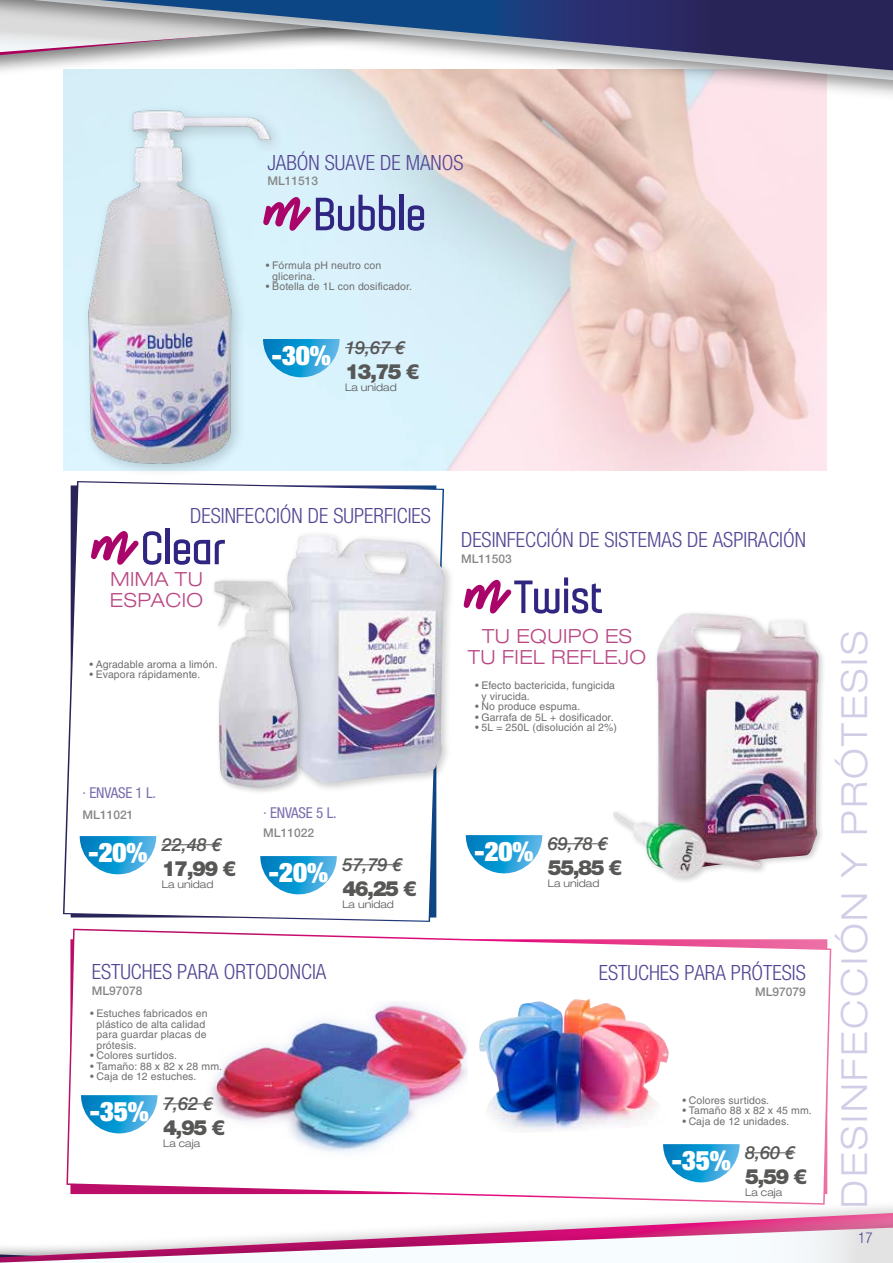
<style>
.page{position:relative;width:893px;height:1263px;background:#fff}
.page>*{position:absolute;margin:0;border:0;box-sizing:border-box;transform-origin:0 0}
.t1{font:300 expanded 36px "Helvetica Neue";letter-spacing:.075em;color:#d1cde7}
.t2{font:900 expanded 27px "Helvetica Neue";color:#fff}
.t3{font:300 condensed 21px "Helvetica Neue";color:#534493}
.t4{font:900 21px "Helvetica Neue";letter-spacing:-.075em;color:#575756}
.t5{font:300 expanded 19.5px/21px "Helvetica Neue";letter-spacing:.025em;color:#b94884}
.t6{font:italic 500 18px "Helvetica Neue";color:#575756}
.t7{font:condensed 15px "Helvetica Neue";letter-spacing:-.01em;color:#7b6dae}
.t8{font:300 condensed 15px "Helvetica Neue";color:#534493}
.t9{font:500 12px "Helvetica Neue";color:#878787}
.t10{font:10.5px/10.5px "Helvetica LT Std";letter-spacing:.01em;color:#706f6f}
.t11{font:300 expanded 10.5px "Helvetica Neue";letter-spacing:.005em;color:#575756}
.s1{font-weight:900;font-style:normal;font-stretch:expanded;font-size:27px;color:#fff}
</style>
<div class="page">
<img style="left:64px;top:144px;width:762px;height:326px">
<div style="left:0;top:1213px;width:893px;height:50px;background:#000;opacity:.15"></div>
<svg style="left:0;top:1219px;width:893px;height:44px"></svg>
<svg style="left:63px;top:481px;width:381px;height:441px"></svg>
<div style="left:0;top:0;width:805px;height:162px;background:#000;opacity:.3"></div>
<div style="left:0;top:0;width:893px;height:144px;background:#000;opacity:.3"></div>
<svg style="left:0;top:104px;width:893px;height:18px"></svg>
<div style="left:0;top:0;width:893px;height:104px;background:#000;opacity:.3"></div>
<div style="left:0;top:0;width:893px;height:94px;background:#000;opacity:.3"></div>
<svg style="left:0;top:0;width:893px;height:72px;background:#8389a3"></svg>
<svg style="left:285px;top:339px;width:55px;height:38px;background:#3eadde"></svg>
<hr style="left:345px;top:347px;width:60px;height:1px;background:#575756">
<svg style="left:80px;top:836px;width:76px;height:38px"></svg>
<hr style="left:162px;top:844px;width:60px;height:1px;background:#575756">
<svg style="left:260px;top:856px;width:77px;height:38px"></svg>
<hr style="left:342px;top:864px;width:60px;height:1px;background:#575756">
<img style="left:66px;top:929px;width:765px;height:276px">
<div style="left:283px;top:530px;width:172px;height:263px;background:#000;opacity:.2"></div>
<img style="left:287px;top:535px;width:158px;height:248px">
<div style="left:211px;top:576px;width:94px;height:219px;background:#000;opacity:.2"></div>
<img style="left:213px;top:579px;width:86px;height:209px">
<svg style="left:91px;top:530px;width:70px;height:35px"></svg>
<hr style="left:165px;top:529px;width:4px;height:35px;background:#302681">
<svg style="left:174px;top:539px;width:51px;height:26px"></svg>
<img style="left:74px;top:91px;width:211px;height:380px">
<svg style="left:263px;top:195px;width:132px;height:36px;background:#a89bc6"></svg>
<hr style="left:399px;top:195px;width:4px;height:35px;background:#302681">
<svg style="left:408px;top:205px;width:16px;height:26px"></svg>
<svg style="left:464px;top:577px;width:138px;height:36px"></svg>
<div style="left:610px;top:610px;width:216px;height:275px;background:#000;opacity:.2"></div>
<img style="left:612px;top:613px;width:207px;height:266px">
<svg style="left:466px;top:835px;width:76px;height:38px"></svg>
<hr style="left:548px;top:843px;width:60px;height:1px;background:#575756">
<h3 class="t3" style="left:267px;top:150px;width:198px">JABÓN SUAVE DE MANOS</h3>
<p class="t9" style="left:267px;top:174px;width:52px">ML11513</p>
<p class="t10" style="left:272px;top:260px;width:111px;text-indent:-6px">• Fórmula pH neutro con glicerina.</p>
<p class="t10" style="left:266px;top:281px;width:148px">• Botella de 1L con dosificador.</p>
<h3 class="t6" style="left:272px;top:337px;width:135px"><span class="s1">-30%</span> 19,67 €</h3>
<h3 class="t4" style="left:345px;top:359px;width:76px">13,75 €</h3>
<p class="t11" style="left:345px;top:381px;width:53px">La unidad</p>
<h3 class="t3" style="left:190px;top:503px;width:242px">DESINFECCIÓN DE SUPERFICIES</h3>
<h3 class="t5" style="left:110px;top:568px;width:95px">MIMA TU<br>ESPACIO</h3>
<p class="t10" style="left:89px;top:659px;width:130px">• Agradable aroma a limón.</p>
<p class="t10" style="left:89px;top:669px;width:112px">• Evapora rápidamente.</p>
<h3 class="t7" style="left:83px;top:784px;width:75px">· ENVASE 1 L.</h3>
<p class="t9" style="left:83px;top:807px;width:52px">ML11021</p>
<h3 class="t7" style="left:263px;top:804px;width:75px">· ENVASE 5 L.</h3>
<p class="t9" style="left:263px;top:825px;width:52px">ML11022</p>
<h3 class="t6" style="left:88px;top:834px;width:135px"><span class="s1">-20%</span> 22,48 €</h3>
<h3 class="t4" style="left:162px;top:856px;width:76px">17,99 €</h3>
<p class="t11" style="left:162px;top:878px;width:53px">La unidad</p>
<h3 class="t6" style="left:269px;top:854px;width:135px"><span class="s1">-20%</span> 57,79 €</h3>
<h3 class="t4" style="left:342px;top:876px;width:76px">46,25 €</h3>
<p class="t11" style="left:342px;top:898px;width:53px">La unidad</p>
<h3 class="t3" style="left:92px;top:960px;width:236px">ESTUCHES PARA ORTODONCIA</h3>
<p class="t9" style="left:92px;top:983px;width:52px">ML97078</p>
<p class="t10" style="left:97px;top:1008px;width:112px;text-indent:-6px">• Estuches fabricados en plástico de alta calidad para guardar placas de prótesis.</p>
<p class="t10" style="left:90px;top:1050px;width:88px">• Colores surtidos.</p>
<p class="t10" style="left:90px;top:1060px;width:133px">• Tamaño: 88 x 82 x 28 mm.</p>
<p class="t10" style="left:90px;top:1071px;width:108px">• Caja de 12 estuches.</p>
<h2 class="t2" style="left:90px;top:1094px;width:61px">-35%</h2>
<h3 class="t6" style="left:163px;top:1093px;width:52px">7,62 €</h3>
<h3 class="t4" style="left:163px;top:1115px;width:64px">4,95 €</h3>
<p class="t11" style="left:163px;top:1137px;width:39px">La caja</p>
<h3 class="t3" style="left:461px;top:528px;width:346px">DESINFECCIÓN DE SISTEMAS DE ASPIRACIÓN</h3>
<p class="t9" style="left:461px;top:551px;width:52px">ML11503</p>
<h3 class="t5" style="left:468px;top:626px;width:180px;text-align:center">TU EQUIPO ES<br>TU FIEL REFLEJO</h3>
<p class="t10" style="left:481px;top:680px;width:135px;text-indent:-6px">• Efecto bactericida, fungicida y virucida.</p>
<p class="t10" style="left:475px;top:701px;width:107px">• No produce espuma.</p>
<p class="t10" style="left:475px;top:712px;width:140px">• Garrafa de 5L + dosificador.</p>
<p class="t10" style="left:475px;top:722px;width:143px">• 5L = 250L (disolución al 2%)</p>
<h3 class="t6" style="left:474px;top:833px;width:135px"><span class="s1">-20%</span> 69,78 €</h3>
<h3 class="t4" style="left:548px;top:855px;width:76px">55,85 €</h3>
<p class="t11" style="left:548px;top:877px;width:53px">La unidad</p>
<h3 class="t3" style="left:599px;top:961px;width:209px">ESTUCHES PARA PRÓTESIS</h3>
<p class="t9" style="left:755px;top:984px;width:52px">ML97079</p>
<p class="t10" style="left:682px;top:1095px;width:88px">• Colores surtidos.</p>
<p class="t10" style="left:682px;top:1105px;width:131px">• Tamaño 88 x 82 x 45 mm.</p>
<p class="t10" style="left:682px;top:1116px;width:108px">• Caja de 12 unidades.</p>
<h3 class="t6" style="left:672px;top:1142px;width:125px"><span class="s1">-35%</span> 8,60 €</h3>
<h3 class="t4" style="left:745px;top:1164px;width:64px">5,59 €</h3>
<p class="t11" style="left:745px;top:1186px;width:39px">La caja</p>
<h1 class="t1" style="left:833px;top:1208px;width:578px;rotate:-90deg">DESINFECCIÓN Y PRÓTESIS</h1>
<h3 class="t8" style="left:858px;top:1229px;width:16px">17</h3>
</div>
